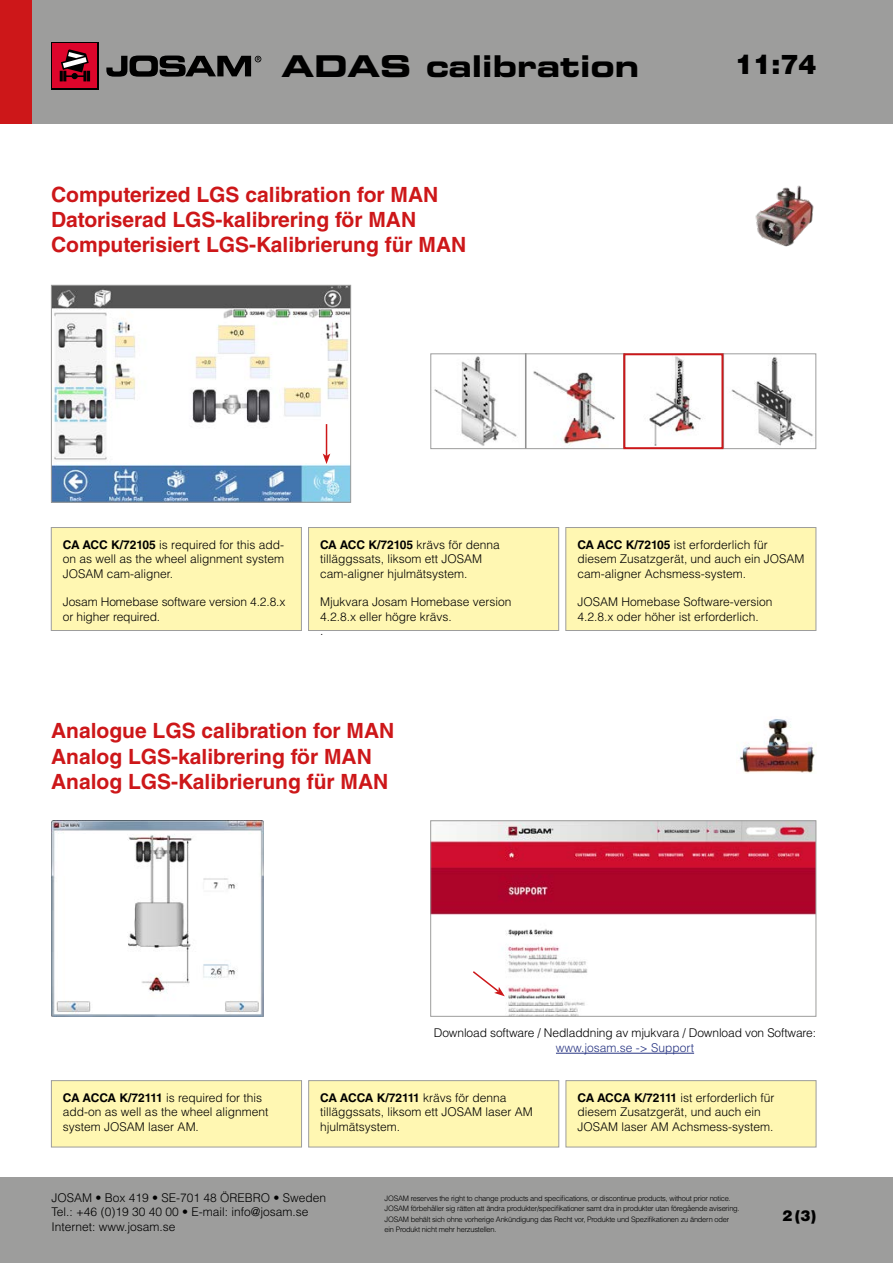
<style>
.page{position:relative;width:893px;height:1263px;background:#fff}
.page>*{position:absolute;margin:0;border:0;box-sizing:border-box;transform-origin:0 0}
.t1{font:30px "Eurostile LT Std Bold Ex 2";color:#000}
.t2{font:900 27px "Helvetica LT Std";color:#000}
.Productsheet_SubHead{font:700 21px "Helvetica LT Std";color:#cd1719}
.t3{font:900 15px "Helvetica LT Std";color:#000}
.Productsheet_BodyTex{font:300 12px/14.4px "Helvetica LT Std";color:#000}
.t4{font:300 7.5px/10.5px "Helvetica LT Std";letter-spacing:-.03em;color:#000}
.s1{font-weight:700}
.s2{color:#283583}
</style>
<div class="page">
<div style="left:0;top:1178px;width:893px;height:85px;background:#9d9d9c"></div>
<div style="left:0;top:0;width:893px;height:123px;background:#9d9d9c"></div>
<div style="left:0;top:0;width:32px;height:123px;background:#cd1719"></div>
<div style="left:51px;top:42px;width:48px;height:48px;background:linear-gradient(to right,#000,#000)"></div>
<div style="left:53px;top:43px;width:44px;height:45px;background:#dd052b"></div>
<svg style="left:60px;top:49px;width:30px;height:32px"></svg>
<svg style="left:106px;top:56px;width:155px;height:21px"></svg>
<div style="left:51px;top:1080px;width:251px;height:67px;background:#fff7b2;border:1px solid #9d9d9c"></div>
<div style="left:308px;top:1080px;width:251px;height:67px;background:#fff7b2;border:1px solid #9d9d9c"></div>
<div style="left:566px;top:1080px;width:250px;height:67px;background:#fff7b2;border:1px solid #9d9d9c"></div>
<img style="left:51px;top:821px;width:213px;height:196px">
<div style="left:51px;top:527px;width:251px;height:104px;background:#fff7b2;border:1px solid #9d9d9c"></div>
<div style="left:308px;top:527px;width:251px;height:104px;background:#fff7b2;border:1px solid #9d9d9c"></div>
<div style="left:565px;top:527px;width:251px;height:104px;background:#fff7b2;border:1px solid #9d9d9c"></div>
<img style="left:434px;top:355px;width:379px;height:92px">
<div style="left:430px;top:353px;width:386px;height:96px;border:1px solid #9d9d9c"></div>
<div style="left:623px;top:353px;width:100px;height:96px;border:2px solid #cd1719"></div>
<img style="left:53px;top:287px;width:296px;height:214px">
<div style="left:51px;top:285px;width:300px;height:218px;border:1px solid #9d9d9c"></div>
<hr style="left:326px;top:424px;width:1px;height:32px;background:#cd1719">
<svg style="left:323px;top:454px;width:7px;height:10px"></svg>
<img style="left:755px;top:185px;width:59px;height:62px">
<img style="left:739px;top:719px;width:76px;height:54px">
<img style="left:432px;top:822px;width:382px;height:193px">
<div style="left:430px;top:820px;width:386px;height:197px;border:1px solid #9d9d9c"></div>
<svg style="left:471px;top:970px;width:34px;height:26px"></svg>
<hr style="left:556px;top:1053px;width:138px;height:1px;background:#283583">
<h1 class="t1" style="left:281px;top:45px;width:359px">ADAS calibration</h1>
<h2 class="t2" style="left:735px;top:47px;width:83px">11:74</h2>
<p class="Productsheet_SubHead" style="left:51px;top:182px;width:389px">Computerized LGS calibration for MAN</p>
<p class="Productsheet_SubHead" style="left:51px;top:207px;width:367px">Datoriserad LGS-kalibrering för MAN</p>
<p class="Productsheet_SubHead" style="left:51px;top:232px;width:417px">Computerisiert LGS-Kalibrierung für MAN</p>
<p class="Productsheet_BodyTex" style="left:63px;top:537px;width:223px;text-align:justify"><span class="s1">CA ACC K/72105</span> is required for this add&shy;on as well as the wheel alignment system JOSAM cam-aligner.</p>
<p class="Productsheet_BodyTex" style="left:63px;top:595px;width:224px">Josam Homebase software version 4.2.8.x or higher required.</p>
<p class="Productsheet_BodyTex" style="left:320px;top:537px;width:181px"><span class="s1">CA ACC K/72105</span> krävs för denna tilläggssats, liksom ett JOSAM cam-aligner hjulmätsystem.</p>
<p class="Productsheet_BodyTex" style="left:320px;top:595px;width:193px">Mjukvara Josam Homebase version<br>4.2.8.x eller högre krävs.<br>.</p>
<p class="Productsheet_SubHead" style="left:51px;top:718px;width:345px">Analogue LGS calibration for MAN</p>
<p class="Productsheet_SubHead" style="left:51px;top:743px;width:322px">Analog LGS-kalibrering för MAN</p>
<p class="Productsheet_SubHead" style="left:51px;top:769px;width:339px">Analog LGS-Kalibrierung für MAN</p>
<p class="Productsheet_BodyTex" style="left:577px;top:537px;width:228px"><span class="s1">CA ACC K/72105</span> ist erforderlich für diesem Zusatzgerät, und auch ein JOSAM cam-aligner Achsmess-system.</p>
<p class="Productsheet_BodyTex" style="left:577px;top:595px;width:197px">JOSAM Homebase Software-version<br>4.2.8.x oder höher ist erforderlich.</p>
<p class="Productsheet_BodyTex" style="left:434px;top:1025px;width:384px;line-height:15px;text-align:center">Download software / Nedladdning av mjukvara / Download von Software: <span class="s2">www.josam.se -&gt; Support</span></p>
<p class="Productsheet_BodyTex" style="left:63px;top:1090px;width:207px"><span class="s1">CA ACCA K/72111</span> is required for this add-on as well as the wheel alignment system JOSAM laser AM.</p>
<p class="Productsheet_BodyTex" style="left:320px;top:1090px;width:214px"><span class="s1">CA ACCA K/72111</span> krävs för denna tilläggssats, liksom ett JOSAM laser AM hjulmätsystem.</p>
<p class="Productsheet_BodyTex" style="left:577px;top:1090px;width:199px"><span class="s1">CA ACCA K/72111</span> ist erforderlich für diesem Zusatzgerät, und auch ein<br>JOSAM laser AM Achsmess-system.</p>
<p class="Productsheet_BodyTex" style="left:51px;top:1190px;width:276px">JOSAM • Box 419 • SE-701 48 ÖREBRO • Sweden<br>Tel.: +46 (0)19 30 40 00 • E-mail: info@josam.se<br>Internet: www.josam.se</p>
<p class="t4" style="left:385px;top:1192px;width:357px">JOSAM reserves the right to change products and specifications, or discontinue products, without prior notice.<br>JOSAM förbehåller sig rätten att ändra produkter/specifikationer samt dra in produkter utan föregående avisering.<br>JOSAM behält sich ohne vorherige Ankündigung das Recht vor, Produkte und Spezifikationen zu ändern oder ein Produkt nicht mehr herzustellen.</p>
<p class="t3" style="left:782px;top:1205px;width:36px">2 (3)</p>
</div>
